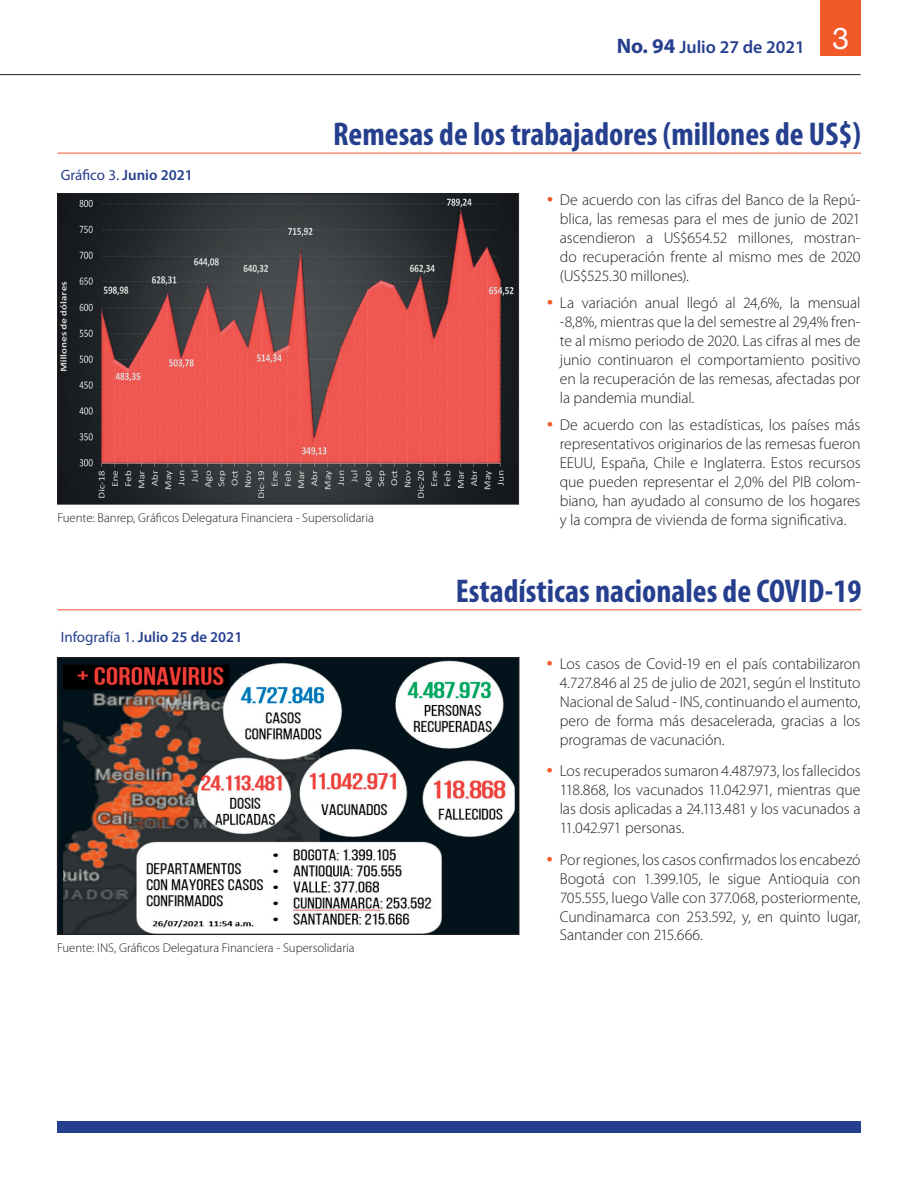
<style>
.page{position:relative;width:918px;height:1188px;background:#fff}
.page>*{position:absolute;margin:0;border:0;box-sizing:border-box;transform-origin:0 0}
.t1{font:700 condensed 33px "Myriad Pro";color:#253f8e}
.t2{font:600 18px "Myriad Pro";color:#253f8e}
.t3{font:300 15.75px/18.9px "Myriad Pro";letter-spacing:-.005em;color:#231f20;text-align:justify}
.t4{font:600 15px "Myriad Pro";color:#253f8e}
.t5{font:15px "Myriad Pro";color:#253f8e}
.t6{font:300 12.75px "Myriad Pro";color:#231f20}
.s1{font-weight:700;font-size:21px}
.s2{font-weight:600}
.s3{font-weight:400}
</style>
<div class="page">
<div style="left:820px;top:0;width:41px;height:56px;background:#f15929"></div>
<hr style="left:0;top:74px;width:861px;height:1px;background:#231f20">
<hr style="left:57px;top:153px;width:804px;height:1px;background:#f15929">
<hr style="left:57px;top:609px;width:804px;height:1px;background:#f15929">
<img style="left:59px;top:196px;width:458px;height:306px">
<div style="left:57px;top:194px;width:462px;height:310px;border:1px solid #231f20"></div>
<img style="left:59px;top:659px;width:458px;height:274px">
<div style="left:57px;top:657px;width:462px;height:278px;border:1px solid #231f20"></div>
<div style="left:58px;top:1122px;width:803px;height:11px;background:#253f8e"></div>
<p class="t2" style="left:617px;top:37px;width:234px"><span class="s1">No. 94</span> Julio 27 de 2021 <sup>3</sup></p>
<p class="t5" style="left:61px;top:166px;width:134px">Gráfico 3. <span class="s2">Junio 2021</span></p>
<h1 class="t1" style="left:333px;top:116px;width:529px">Remesas de los trabajadores (millones de US$)</h1>
<p class="t6" style="left:57px;top:511px;width:318px">Fuente: Banrep, Gráficos Delegatura Financiera - Supersolidaria</p>
<p class="t4" style="left:61px;top:629px;width:183px"><span class="s3">Infografía 1.</span> Julio 25 de 2021</p>
<p class="t6" style="left:57px;top:941px;width:299px">Fuente: INS, Gráficos Delegatura Financiera - Supersolidaria</p>
<p class="t3" style="left:560px;top:191px;width:302px">De acuerdo con las cifras del Banco de la Repú&shy;blica, las remesas para el mes de junio de 2021 ascendieron a US$654.52 millones, mostran&shy;do recuperación frente al mismo mes de 2020 (US$525.30 millones).</p>
<p class="t3" style="left:560px;top:294px;width:302px">La variación anual llegó al 24,6%, la mensual -8,8%, mientras que la del semestre al 29,4% fren&shy;te al mismo periodo de 2020. Las cifras al mes de junio continuaron el comportamiento positivo en la recuperación de las remesas, afectadas por la pandemia mundial.</p>
<p class="t3" style="left:560px;top:416px;width:302px">De acuerdo con las estadísticas, los países más representativos originarios de las remesas fueron EEUU, España, Chile e Inglaterra. Estos recursos que pueden representar el 2,0% del PIB colom&shy;biano, han ayudado al consumo de los hogares y la compra de vivienda de forma significativa.</p>
<h1 class="t1" style="left:456px;top:572px;width:407px">Estadísticas nacionales de COVID-19</h1>
<p class="t3" style="left:560px;top:655px;width:302px">Los casos de Covid-19 en el país contabilizaron 4.727.846 al 25 de julio de 2021, según el Instituto Nacional de Salud - INS, continuando el aumento, pero de forma más desacelerada, gracias a los programas de vacunación.</p>
<p class="t3" style="left:560px;top:762px;width:302px">Los recuperados sumaron 4.487.973, los fallecidos 118.868, los vacunados 11.042.971, mientras que las dosis aplicadas a 24.113.481 y los vacunados a 11.042.971 personas.</p>
<p class="t3" style="left:560px;top:850px;width:302px">Por regiones, los casos confirmados los encabezó Bogotá con 1.399.105, le sigue Antioquia con 705.555, luego Valle con 377.068, posteriormente, Cundinamarca con 253.592, y, en quinto lugar, Santander con 215.666.</p>
</div>
